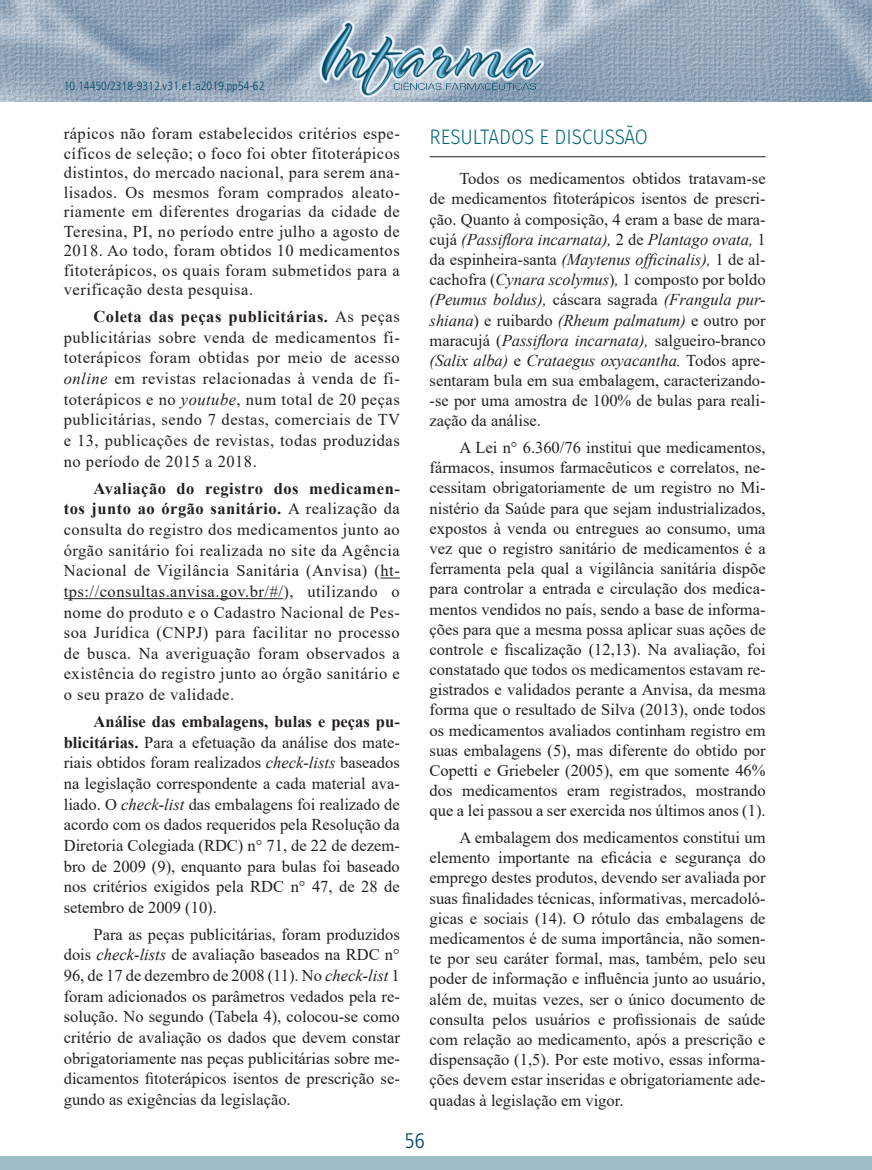
<style>
.page{position:relative;width:872px;height:1170px;background:#fff}
.page>*{position:absolute;margin:0;border:0;box-sizing:border-box;transform-origin:0 0}
.t1{font:300 21px "Fira Sans";color:#006675;scale:.9 1}
.t2{font:300 condensed 21px "Frutiger";color:#004766}
.t3{font:16.5px/20.1px "Times New Roman";color:#231f20;text-align:justify}
.t4{font:300 condensed 12px "Frutiger";color:#004766}
.s1{font-weight:700}
.s2{font-style:italic}
</style>
<div class="page">
<img style="left:0;top:0;width:872px;height:101px">
<div style="left:0;top:1155px;width:872px;height:14px;background:#9ebfc9"></div>
<img style="left:319px;top:20px;width:225px;height:77px">
<svg style="left:380px;top:577px;width:20px;height:1px"></svg>
<hr style="left:64px;top:598px;width:219px;height:1px;background:#231f20">
<hr style="left:429px;top:156px;width:336px;height:1px;background:#231f20">
<p class="t4" style="left:64px;top:79px;width:202px">10.14450/2318-9312.v31.e1.a2019.pp54-62</p>
<p class="t3" style="left:64px;top:123px;width:337px;line-height:19.5px">rápicos não foram estabelecidos critérios espe&shy;cíficos de seleção; o foco foi obter fitoterápicos distintos, do mercado nacional, para serem ana&shy;lisados. Os mesmos foram comprados aleato&shy;riamente em diferentes drogarias da cidade de Teresina, PI, no período entre julho a agosto de 2018. Ao todo, foram obtidos 10 medicamentos fitoterápicos, os quais foram submetidos para a verificação desta pesquisa.</p>
<p class="t3" style="left:64px;top:306px;width:338px;line-height:20.7px;text-indent:30px"><span class="s1">Coleta das peças publicitárias.</span> As peças publicitárias sobre venda de medicamentos fi&shy;toterápicos foram obtidas por meio de acesso <span class="s2">online</span> em revistas relacionadas à venda de fi&shy;toterápicos e no <span class="s2">youtube</span>, num total de 20 peças publicitárias, sendo 7 destas, comerciais de TV e 13, publicações de revistas, todas produzidas no período de 2015 a 2018.</p>
<p class="t3" style="left:64px;top:477px;width:337px;line-height:20.7px;text-indent:30px"><span class="s1">Avaliação do registro dos medicamen&shy;tos junto ao órgão sanitário.</span> A realização da consulta do registro dos medicamentos junto ao órgão sanitário foi realizada no site da Agência Nacional de Vigilância Sanitária (Anvisa) (ht&shy;tps://consultas.anvisa.gov.br/#/), utilizando o nome do produto e o Cadastro Nacional de Pes&shy;soa Jurídica (CNPJ) para facilitar no processo de busca. Na averiguação foram observados a existência do registro junto ao órgão sanitário e o seu prazo de validade.</p>
<p class="t3" style="left:64px;top:710px;width:337px;line-height:20.5px;text-indent:30px"><span class="s1">Análise das embalagens, bulas e peças pu&shy;blicitárias.</span> Para a efetuação da análise dos mate&shy;riais obtidos foram realizados <span class="s2">check-lists</span> baseados na legislação correspondente a cada material ava&shy;liado. O <span class="s2">check-list</span> das embalagens foi realizado de acordo com os dados requeridos pela Resolução da Diretoria Colegiada (RDC) n° 71, de 22 de dezem&shy;bro de 2009 (9), enquanto para bulas foi baseado nos critérios exigidos pela RDC n° 47, de 28 de setembro de 2009 (10).</p>
<p class="t3" style="left:64px;top:923px;width:337px;line-height:20.7px;text-indent:30px">Para as peças publicitárias, foram produzidos dois <span class="s2">check-lists</span> de avaliação baseados na RDC n° 96, de 17 de dezembro de 2008 (11). No <span class="s2">check-list</span> 1 foram adicionados os parâmetros vedados pela re&shy;solução. No segundo (Tabela 4), colocou-se como critério de avaliação os dados que devem constar obrigatoriamente nas peças publicitárias sobre me&shy;dicamentos fitoterápicos isentos de prescrição se&shy;gundo as exigências da legislação.</p>
<p class="t1" style="left:429px;top:122px;width:244px">RESULTADOS E DISCUSSÃO</p>
<p class="t3" style="left:429px;top:168px;width:337px;text-indent:30px">Todos os medicamentos obtidos tratavam-se de medicamentos fitoterápicos isentos de prescri&shy;ção. Quanto à composição, 4 eram a base de mara&shy;cujá <span class="s2">(Passiflora incarnata),</span> 2 de <span class="s2">Plantago ovata,</span> 1 da espinheira-santa <span class="s2">(Maytenus officinalis),</span> 1 de al&shy;cachofra (<span class="s2">Cynara scolymus</span>)<span class="s2">,</span> 1 composto por boldo <span class="s2">(Peumus boldus),</span> cáscara sagrada <span class="s2">(Frangula pur&shy;shiana</span>) e ruibardo <span class="s2">(Rheum palmatum)</span> e outro por maracujá (<span class="s2">Passiflora incarnata),</span> salgueiro-branco <span class="s2">(Salix alba)</span> e <span class="s2">Crataegus oxyacantha.</span> Todos apre&shy;sentaram bula em sua embalagem, caracterizando--se por uma amostra de 100% de bulas para reali&shy;zação da análise.</p>
<p class="t3" style="left:429px;top:437px;width:337px;text-indent:30px">A Lei n° 6.360/76 institui que medicamentos, fármacos, insumos farmacêuticos e correlatos, ne&shy;cessitam obrigatoriamente de um registro no Mi&shy;nistério da Saúde para que sejam industrializados, expostos à venda ou entregues ao consumo, uma vez que o registro sanitário de medicamentos é a ferramenta pela qual a vigilância sanitária dispõe para controlar a entrada e circulação dos medica&shy;mentos vendidos no país, sendo a base de informa&shy;ções para que a mesma possa aplicar suas ações de controle e fiscalização (12,13). Na avaliação, foi constatado que todos os medicamentos estavam re&shy;gistrados e validados perante a Anvisa, da mesma forma que o resultado de Silva (2013), onde todos os medicamentos avaliados continham registro em suas embalagens (5), mas diferente do obtido por Copetti e Griebeler (2005), em que somente 46% dos medicamentos eram registrados, mostrando que a lei passou a ser exercida nos últimos anos (1).</p>
<p class="t3" style="left:429px;top:826px;width:337px;text-indent:30px">A embalagem dos medicamentos constitui um elemento importante na eficácia e segurança do emprego destes produtos, devendo ser avaliada por suas finalidades técnicas, informativas, mercadoló&shy;gicas e sociais (14). O rótulo das embalagens de medicamentos é de suma importância, não somen&shy;te por seu caráter formal, mas, também, pelo seu poder de informação e influência junto ao usuário, além de, muitas vezes, ser o único documento de consulta pelos usuários e profissionais de saúde com relação ao medicamento, após a prescrição e dispensação (1,5). Por este motivo, essas informa&shy;ções devem estar inseridas e obrigatoriamente ade&shy;quadas à legislação em vigor.</p>
<p class="t2" style="left:404px;top:1128px;width:22px">56</p>
</div>
